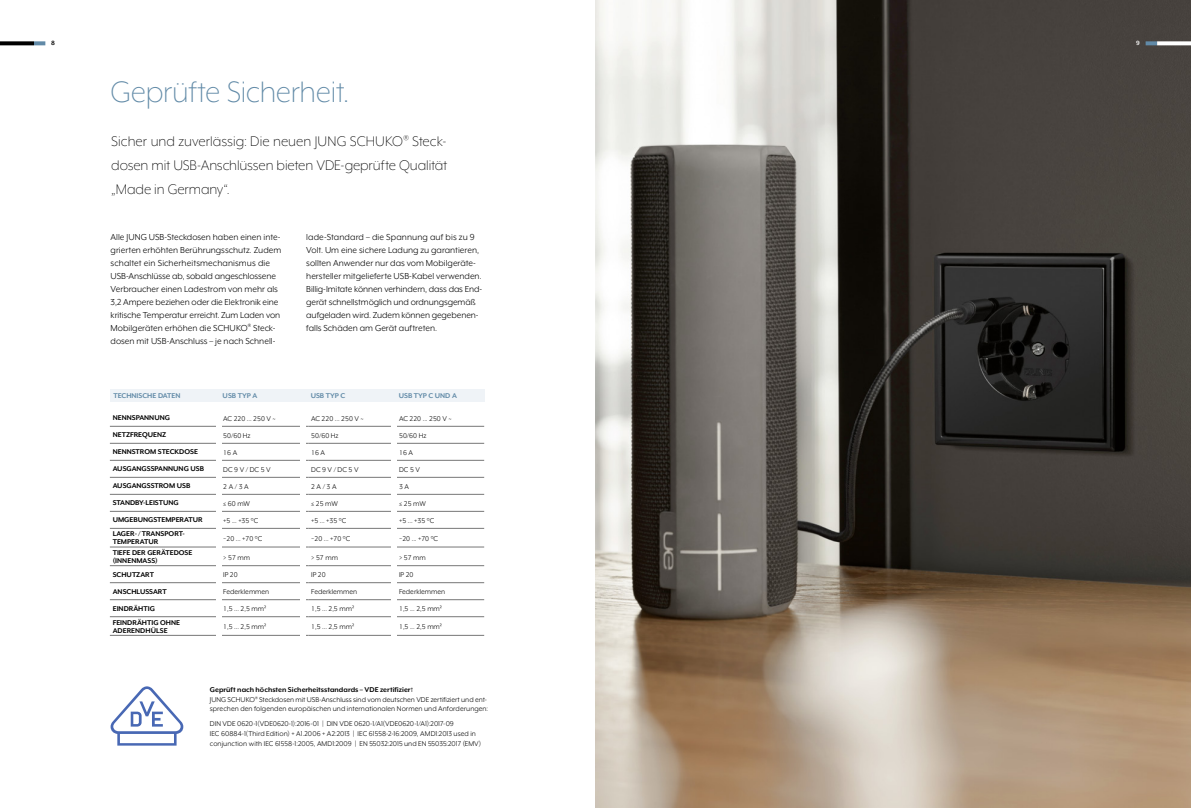
<style>
.page{position:relative;width:1191px;height:808px;background:#fff}
.page>*{position:absolute;margin:0;border:0;box-sizing:border-box;transform-origin:0 0}
.t1{font:300 34px "Mr Eaves XL Mod OT";letter-spacing:-.01em;color:#618aa7}
.t2{font:300 16px/24px "Mr Eaves XL Mod OT";letter-spacing:-.01em;color:#000;text-align:justify}
.t3{font:10px/13px "Mr Eaves XL Mod OT";color:#000}
.t4{font:8px/9.6px "Mr Eaves XL Mod OT";color:#000}
.t5{font:700 8px/8px "Mr Eaves XL Mod OT";color:#000}
.t6{font:700 8px "Mr Eaves XL Mod OT";color:#618aa7}
.t7{font:700 7px "Mr Eaves XL Mod OT";color:#000}
.t8{font:700 7px "Mr Eaves XL Mod OT";color:#fff}
.s1{font-weight:700}
</style>
<div class="page">
<div style="left:111px;top:389px;width:374px;height:13px;background:#eff3f7"></div>
<hr style="left:308px;top:426px;width:88px;height:1px;background:#777">
<hr style="left:308px;top:443px;width:88px;height:1px;background:#777">
<hr style="left:308px;top:460px;width:88px;height:1px;background:#777">
<hr style="left:110px;top:547px;width:110px;height:1px;background:#777">
<hr style="left:220px;top:547px;width:88px;height:1px;background:#777">
<hr style="left:308px;top:547px;width:88px;height:1px;background:#777">
<hr style="left:110px;top:565px;width:110px;height:1px;background:#777">
<hr style="left:220px;top:565px;width:88px;height:1px;background:#777">
<hr style="left:308px;top:565px;width:88px;height:1px;background:#777">
<hr style="left:110px;top:582px;width:110px;height:1px;background:#777">
<hr style="left:220px;top:582px;width:88px;height:1px;background:#777">
<hr style="left:308px;top:582px;width:88px;height:1px;background:#777">
<hr style="left:110px;top:599px;width:110px;height:1px;background:#777">
<hr style="left:220px;top:599px;width:88px;height:1px;background:#777">
<hr style="left:308px;top:599px;width:88px;height:1px;background:#777">
<hr style="left:110px;top:616px;width:110px;height:1px;background:#777">
<hr style="left:220px;top:616px;width:88px;height:1px;background:#777">
<hr style="left:308px;top:616px;width:88px;height:1px;background:#777">
<hr style="left:110px;top:635px;width:110px;height:1px;background:#777">
<hr style="left:220px;top:635px;width:88px;height:1px;background:#777">
<hr style="left:308px;top:635px;width:88px;height:1px;background:#777">
<hr style="left:110px;top:426px;width:110px;height:1px;background:#777">
<hr style="left:220px;top:426px;width:88px;height:1px;background:#777">
<hr style="left:110px;top:443px;width:110px;height:1px;background:#777">
<hr style="left:220px;top:443px;width:88px;height:1px;background:#777">
<hr style="left:110px;top:460px;width:110px;height:1px;background:#777">
<hr style="left:220px;top:460px;width:88px;height:1px;background:#777">
<hr style="left:110px;top:477px;width:110px;height:1px;background:#777">
<hr style="left:220px;top:477px;width:88px;height:1px;background:#777">
<hr style="left:308px;top:477px;width:88px;height:1px;background:#777">
<hr style="left:110px;top:494px;width:110px;height:1px;background:#777">
<hr style="left:220px;top:494px;width:88px;height:1px;background:#777">
<hr style="left:308px;top:494px;width:88px;height:1px;background:#777">
<hr style="left:110px;top:511px;width:110px;height:1px;background:#777">
<hr style="left:220px;top:511px;width:88px;height:1px;background:#777">
<hr style="left:308px;top:511px;width:88px;height:1px;background:#777">
<hr style="left:110px;top:528px;width:110px;height:1px;background:#777">
<hr style="left:220px;top:528px;width:88px;height:1px;background:#777">
<hr style="left:308px;top:528px;width:88px;height:1px;background:#777">
<hr style="left:396px;top:426px;width:88px;height:1px;background:#777">
<hr style="left:396px;top:443px;width:88px;height:1px;background:#777">
<hr style="left:396px;top:460px;width:88px;height:1px;background:#777">
<hr style="left:396px;top:477px;width:88px;height:1px;background:#777">
<hr style="left:396px;top:494px;width:88px;height:1px;background:#777">
<hr style="left:396px;top:511px;width:88px;height:1px;background:#777">
<hr style="left:396px;top:528px;width:88px;height:1px;background:#777">
<hr style="left:396px;top:547px;width:88px;height:1px;background:#777">
<hr style="left:396px;top:565px;width:88px;height:1px;background:#777">
<hr style="left:396px;top:582px;width:88px;height:1px;background:#777">
<hr style="left:396px;top:599px;width:88px;height:1px;background:#777">
<hr style="left:396px;top:616px;width:88px;height:1px;background:#777">
<hr style="left:396px;top:635px;width:88px;height:1px;background:#777">
<div style="left:300px;top:409px;width:6px;height:244px;background:#fff"></div>
<div style="left:216px;top:409px;width:6px;height:244px;background:#fff"></div>
<div style="left:391px;top:409px;width:6px;height:244px;background:#fff"></div>
<img style="left:595px;top:0;width:596px;height:808px">
<svg style="left:111px;top:686px;width:72px;height:60px"></svg>
<svg style="left:1145px;top:41px;width:12px;height:4px"></svg>
<svg style="left:1157px;top:41px;width:34px;height:4px"></svg>
<svg style="left:34px;top:41px;width:11px;height:4px"></svg>
<svg style="left:0;top:41px;width:34px;height:4px"></svg>
<p class="t7" style="left:51px;top:40px;width:5px">8</p>
<p class="t8" style="left:1136px;top:40px;width:5px">9</p>
<h1 class="t1" style="left:111px;top:75px;width:240px">Geprüfte Sicherheit.</h1>
<h2 class="t2" style="left:111px;top:129px;width:338px">Sicher und zuverlässig: Die neuen JUNG SCHUKO<sup>®</sup> Steck&shy;dosen mit USB-Anschlüssen bieten VDE-geprüfte Qualität „Made in Germany“.</h2>
<p class="t3" style="left:111px;top:230px;width:172px">Alle JUNG USB-Steckdosen haben einen inte&shy;grierten erhöhten Berührungsschutz. Zudem schaltet ein Sicherheitsmechanismus die USB-Anschlüsse ab, sobald angeschlossene Verbraucher einen Ladestrom von mehr als 3,2 Ampere beziehen oder die Elektronik eine kritische Temperatur erreicht. Zum Laden von Mobilgeräten erhöhen die SCHUKO<sup>®</sup> Steck&shy;dosen mit USB-Anschluss – je nach Schnell-</p>
<p class="t3" style="left:306px;top:230px;width:177px">lade-Standard – die Spannung auf bis zu 9<br>Volt. Um eine sichere Ladung zu garantieren, sollten Anwender nur das vom Mobilgeräte&shy;hersteller mitgelieferte USB-Kabel verwenden.<br>Billig-Imitate können verhindern, dass das End&shy;gerät schnellstmöglich und ordnungsgemäß aufgeladen wird. Zudem können gegebenen&shy;falls Schäden am Gerät auftreten.</p>
<p class="t6" style="left:113px;top:391px;width:68px">TECHNISCHE DATEN</p>
<p class="t6" style="left:223px;top:391px;width:36px">USB TYP A</p>
<p class="t6" style="left:311px;top:391px;width:36px">USB TYP C</p>
<p class="t6" style="left:399px;top:391px;width:60px">USB TYP C UND A</p>
<p class="t5" style="left:113px;top:414px;width:59px">NENNSPANNUNG</p>
<p class="t4" style="left:223px;top:414px;width:54px">AC 220 ... 250 V ~</p>
<p class="t4" style="left:311px;top:414px;width:54px">AC 220 ... 250 V ~</p>
<p class="t4" style="left:399px;top:414px;width:54px">AC 220 ... 250 V ~</p>
<p class="t5" style="left:113px;top:431px;width:55px">NETZFREQUENZ</p>
<p class="t4" style="left:223px;top:431px;width:29px">50/60 Hz</p>
<p class="t4" style="left:311px;top:431px;width:29px">50/60 Hz</p>
<p class="t4" style="left:399px;top:431px;width:29px">50/60 Hz</p>
<p class="t5" style="left:113px;top:448px;width:87px">NENNSTROM STECKDOSE</p>
<p class="t4" style="left:223px;top:448px;width:15px">16 A</p>
<p class="t4" style="left:311px;top:448px;width:15px">16 A</p>
<p class="t4" style="left:399px;top:448px;width:15px">16 A</p>
<p class="t5" style="left:113px;top:465px;width:93px">AUSGANGSSPANNUNG USB</p>
<p class="t4" style="left:223px;top:465px;width:49px">DC 9 V / DC 5 V</p>
<p class="t4" style="left:311px;top:465px;width:49px">DC 9 V / DC 5 V</p>
<p class="t4" style="left:399px;top:465px;width:22px">DC 5 V</p>
<p class="t5" style="left:113px;top:482px;width:79px">AUSGANGSSTROM USB</p>
<p class="t4" style="left:223px;top:482px;width:27px">2 A / 3 A</p>
<p class="t4" style="left:311px;top:482px;width:27px">2 A / 3 A</p>
<p class="t4" style="left:399px;top:482px;width:11px">3 A</p>
<p class="t5" style="left:113px;top:499px;width:68px">STANDBY-LEISTUNG</p>
<p class="t4" style="left:223px;top:499px;width:28px">≤ 60 mW</p>
<p class="t4" style="left:311px;top:499px;width:28px">≤ 25 mW</p>
<p class="t4" style="left:399px;top:499px;width:28px">≤ 25 mW</p>
<p class="t5" style="left:113px;top:516px;width:92px">UMGEBUNGSTEMPERATUR</p>
<p class="t4" style="left:223px;top:516px;width:37px">+5 ... +35 °C</p>
<p class="t4" style="left:311px;top:516px;width:37px">+5 ... +35 °C</p>
<p class="t4" style="left:399px;top:516px;width:37px">+5 ... +35 °C</p>
<p class="t5" style="left:113px;top:530px;width:73px">LAGER-/TRANSPORT-<br>TEMPERATUR</p>
<p class="t4" style="left:223px;top:534px;width:41px">−20 ... +70 °C</p>
<p class="t4" style="left:311px;top:534px;width:41px">−20 ... +70 °C</p>
<p class="t4" style="left:399px;top:534px;width:41px">−20 ... +70 °C</p>
<p class="t5" style="left:113px;top:548px;width:81px">TIEFE DER GERÄTEDOSE (INNENMASS)</p>
<p class="t4" style="left:223px;top:552px;width:28px">&gt; 57 mm</p>
<p class="t4" style="left:311px;top:552px;width:28px">&gt; 57 mm</p>
<p class="t4" style="left:399px;top:552px;width:28px">&gt; 57 mm</p>
<p class="t5" style="left:113px;top:570px;width:43px">SCHUTZART</p>
<p class="t4" style="left:223px;top:570px;width:16px">IP 20</p>
<p class="t4" style="left:311px;top:570px;width:16px">IP 20</p>
<p class="t4" style="left:399px;top:570px;width:16px">IP 20</p>
<p class="t5" style="left:113px;top:587px;width:55px">ANSCHLUSSART</p>
<p class="t4" style="left:223px;top:587px;width:48px">Federklemmen</p>
<p class="t4" style="left:311px;top:587px;width:48px">Federklemmen</p>
<p class="t4" style="left:399px;top:587px;width:48px">Federklemmen</p>
<p class="t5" style="left:113px;top:604px;width:44px">EINDRÄHTIG</p>
<p class="t4" style="left:223px;top:604px;width:44px">1,5 ... 2,5 mm²</p>
<p class="t4" style="left:311px;top:604px;width:44px">1,5 ... 2,5 mm²</p>
<p class="t4" style="left:399px;top:604px;width:44px">1,5 ... 2,5 mm²</p>
<p class="t5" style="left:113px;top:618px;width:69px">FEINDRÄHTIG OHNE<br>ADERENDHÜLSE</p>
<p class="t4" style="left:223px;top:622px;width:44px">1,5 ... 2,5 mm²</p>
<p class="t4" style="left:311px;top:622px;width:44px">1,5 ... 2,5 mm²</p>
<p class="t4" style="left:399px;top:622px;width:44px">1,5 ... 2,5 mm²</p>
<p class="t4" style="left:210px;top:685px;width:280px"><span class="s1">Geprüft nach höchsten Sicherheitsstandards – VDE zertifizier</span>t<br>JUNG SCHUKO<sup>®</sup> Steckdosen mit USB-Anschluss sind vom deutschen VDE zertifiziert und ent&shy;sprechen den folgenden europäischen und internationalen Normen und Anforderungen:</p>
<p class="t4" style="left:210px;top:719px;width:273px">DIN VDE 0620-1(VDE0620-1):2016-01 | DIN VDE 0620-1/A1(VDE0620-1/A1):2017-09<br>IEC 60884-1(Third Edition) + A1.2006 + A2:2013 | IEC 61558-2-16:2009, AMD1:2013 used in conjunction with IEC 61558-1:2005, AMD1:2009 | EN 55032:2015 und EN 55035:2017 (EMV)</p>
</div>
